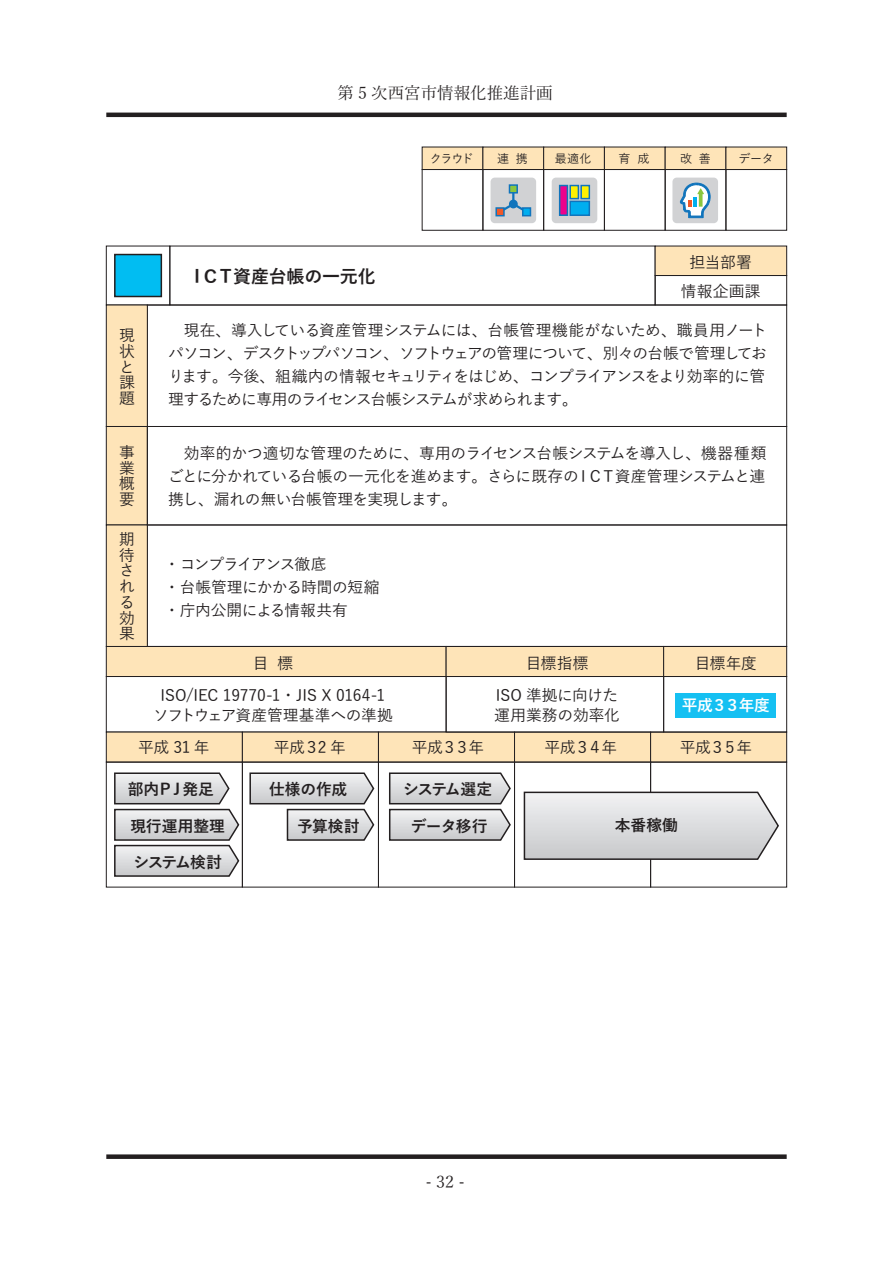
<style>
.page{position:relative;width:893px;height:1263px;background:#fff}
.page>*{position:absolute;margin:0;border:0;box-sizing:border-box;transform-origin:0 0}
.t1{font:700 18px "Yu Gothic";letter-spacing:-.015em;color:#231f20}
.t2{font:16.5px "Yu Mincho";color:#231f20}
.t3{font:500 15.75px/15.8px "Yu Gothic";letter-spacing:-.04em;color:#231f20}
.t4{font:700 15.75px "Yu Gothic";letter-spacing:-.015em;color:#231f20}
.t5{font:500 15.75px/19.5px "Yu Gothic";letter-spacing:-.015em;color:#231f20;text-align:center}
.t6{font:500 15.75px/19.5px "Yu Gothic";letter-spacing:-.01em;color:#231f20}
.t7{font:700 15.75px "Yu Gothic";letter-spacing:-.08em;color:#fff}
.t8{font:500 12px "Yu Gothic";letter-spacing:-.045em;color:#231f20}
</style>
<div class="page">
<div style="left:106px;top:646px;width:340px;height:31px;background:#fee4b8"></div>
<div style="left:446px;top:646px;width:218px;height:31px;background:#fee4b8"></div>
<div style="left:663px;top:646px;width:124px;height:31px;background:#fee4b8;border:1px solid #231f20"></div>
<div style="left:106px;top:676px;width:340px;height:56px;border:1px solid #231f20"></div>
<div style="left:106px;top:732px;width:137px;height:30px;background:#fee4b8"></div>
<div style="left:242px;top:732px;width:137px;height:30px;background:#fee4b8"></div>
<div style="left:378px;top:732px;width:137px;height:30px;background:#fee4b8;border:1px solid #231f20"></div>
<div style="left:514px;top:732px;width:137px;height:30px;background:#fee4b8;border:1px solid #231f20"></div>
<div style="left:650px;top:732px;width:137px;height:30px;background:#fee4b8;border:1px solid #231f20"></div>
<div style="left:106px;top:762px;width:137px;height:125px;border:1px solid #231f20"></div>
<div style="left:242px;top:762px;width:137px;height:125px;border:1px solid #231f20"></div>
<div style="left:378px;top:762px;width:137px;height:125px;border:1px solid #231f20"></div>
<div style="left:514px;top:762px;width:137px;height:125px;border:1px solid #231f20"></div>
<div style="left:650px;top:762px;width:137px;height:125px;border:1px solid #231f20"></div>
<div style="left:446px;top:676px;width:218px;height:56px;border:1px solid #231f20"></div>
<div style="left:663px;top:676px;width:124px;height:56px;border:1px solid #231f20"></div>
<hr style="left:106px;top:113px;width:681px;height:4px;background:#231f20">
<div style="left:106px;top:1154px;width:681px;height:5px;background:#231f20"></div>
<div style="left:106px;top:246px;width:64px;height:59px;border:1px solid #231f20"></div>
<div style="left:114px;top:254px;width:48px;height:43px;background:#01bdf2;border:2px solid #231f20"></div>
<div style="left:147px;top:305px;width:640px;height:122px;border:1px solid #231f20"></div>
<div style="left:106px;top:305px;width:42px;height:122px;background:#fee4b8;border:1px solid #231f20"></div>
<div style="left:106px;top:426px;width:42px;height:99px;background:#fee4b8;border:1px solid #231f20"></div>
<div style="left:147px;top:426px;width:640px;height:99px;border:1px solid #231f20"></div>
<div style="left:147px;top:525px;width:640px;height:122px;border:1px solid #231f20"></div>
<div style="left:106px;top:525px;width:42px;height:122px;background:#fee4b8;border:1px solid #231f20"></div>
<div style="left:169px;top:246px;width:486px;height:59px;border:1px solid #231f20"></div>
<div style="left:655px;top:246px;width:132px;height:30px;background:#fee4b8"></div>
<div style="left:655px;top:275px;width:132px;height:30px;border:1px solid #231f20"></div>
<svg style="left:523px;top:791px;width:256px;height:70px;background:#d5d5d7"></svg>
<svg style="left:249px;top:772px;width:126px;height:69px"></svg>
<svg style="left:389px;top:772px;width:122px;height:69px;background:#ccccce"></svg>
<svg style="left:114px;top:772px;width:126px;height:105px"></svg>
<div style="left:552px;top:178px;width:45px;height:45px;background:#d1d2d4;border-radius:4px"></div>
<svg style="left:558px;top:184px;width:33px;height:32px"></svg>
<div style="left:422px;top:147px;width:61px;height:23px;background:#fee4b8"></div>
<div style="left:482px;top:147px;width:62px;height:23px;background:#fee4b8"></div>
<div style="left:543px;top:147px;width:62px;height:23px;background:#fee4b8"></div>
<div style="left:604px;top:147px;width:61px;height:23px;background:#fee4b8"></div>
<div style="left:665px;top:147px;width:61px;height:23px;background:#fee4b8"></div>
<div style="left:725px;top:147px;width:62px;height:23px;background:#fee4b8;border:1px solid #231f20"></div>
<div style="left:422px;top:169px;width:61px;height:62px;border:1px solid #231f20"></div>
<div style="left:482px;top:169px;width:62px;height:62px;border:1px solid #231f20"></div>
<div style="left:543px;top:169px;width:62px;height:62px;border:1px solid #231f20"></div>
<div style="left:604px;top:169px;width:61px;height:62px;border:1px solid #231f20"></div>
<div style="left:665px;top:169px;width:61px;height:62px;border:1px solid #231f20"></div>
<div style="left:725px;top:169px;width:62px;height:62px;border:1px solid #231f20"></div>
<div style="left:672px;top:178px;width:46px;height:45px;background:#d1d2d4;border-radius:4px"></div>
<svg style="left:679px;top:182px;width:32px;height:37px"></svg>
<div style="left:491px;top:178px;width:45px;height:45px;background:#d1d2d4;border-radius:4px"></div>
<svg style="left:505px;top:190px;width:17px;height:21px"></svg>
<div style="left:509px;top:184px;width:9px;height:10px;background:#8bc63e;border:2px solid #1074bc"></div>
<div style="left:495px;top:207px;width:10px;height:9px;background:#f15929;border:2px solid #1074bc"></div>
<div style="left:522px;top:207px;width:9px;height:9px;background:#00aeef;border:2px solid #1074bc"></div>
<div style="left:510px;top:201px;width:7px;height:6px;background:#1074bc;border-radius:50%"></div>
<div style="left:509px;top:200px;width:9px;height:8px;border:2px solid #1074bc;border-radius:50%"></div>
<div style="left:675px;top:693px;width:100px;height:24px;background:#15c0f2"></div>
<p class="t2" style="left:337px;top:77px;width:217px">第 5 次西宮市情報化推進計画</p>
<p class="t8" style="left:430px;top:148px;width:45px">クラウド</p>
<p class="t8" style="left:497px;top:148px;width:32px">連 携</p>
<p class="t8" style="left:555px;top:148px;width:38px">最適化</p>
<p class="t8" style="left:618px;top:148px;width:32px">育 成</p>
<p class="t8" style="left:680px;top:148px;width:32px">改 善</p>
<p class="t8" style="left:739px;top:148px;width:37px">データ</p>
<p class="t3" style="left:119px;top:325px;width:17px">現状と課題</p>
<p class="t3" style="left:119px;top:442px;width:16px;text-align:justify">事業概要</p>
<p class="t3" style="left:119px;top:529px;width:17px">期待される効果</p>
<p class="t1" style="left:188px;top:267px;width:189px">ＩＣＴ資産台帳の一元化</p>
<p class="t3" style="left:689px;top:252px;width:64px">担当部署</p>
<p class="t3" style="left:681px;top:281px;width:81px">情報企画課</p>
<p class="t3" style="left:168px;top:316px;width:601px;line-height:23.2px">　現在、導入している資産管理システムには、台帳管理機能がないため、職員用ノートパソコン、デスクトップパソコン、ソフトウェアの管理について、別々の台帳で管理しております。今後、組織内の情報セキュリティをはじめ、コンプライアンスをより効率的に管理するために専用のライセンス台帳システムが求められます。</p>
<p class="t3" style="left:168px;top:439px;width:600px;line-height:23.2px;text-align:justify">　効率的かつ適切な管理のために、専用のライセンス台帳システムを導入し、機器種類ごとに分かれている台帳の一元化を進めます。さらに既存のＩＣＴ資産管理システムと連携し、漏れの無い台帳管理を実現します。</p>
<p class="t3" style="left:164px;top:550px;width:217px;line-height:23.2px">・コンプライアンス徹底<br>・台帳管理にかかる時間の短縮・庁内公開による情報共有</p>
<p class="t3" style="left:253px;top:653px;width:42px">目 標</p>
<p class="t5" style="left:153px;top:683px;width:241px">ISO/IEC 19770-1・JIS X 0164-1ソフトウェア資産管理基準への準拠</p>
<p class="t3" style="left:526px;top:653px;width:64px">目標指標</p>
<p class="t3" style="left:695px;top:653px;width:64px">目標年度</p>
<p class="t7" style="left:682px;top:696px;width:90px">平成３３年度</p>
<p class="t6" style="left:494px;top:683px;width:127px">ISO 準拠に向けた運用業務の効率化</p>
<p class="t3" style="left:138px;top:737px;width:73px">平成 31 年</p>
<p class="t4" style="left:128px;top:780px;width:88px">部内ＰＪ発足</p>
<p class="t4" style="left:130px;top:817px;width:96px">現行運用整理</p>
<p class="t4" style="left:133px;top:853px;width:90px">システム検討</p>
<p class="t3" style="left:274px;top:737px;width:74px">平成３2 年</p>
<p class="t3" style="left:412px;top:737px;width:74px">平成３３年</p>
<p class="t3" style="left:545px;top:737px;width:74px">平成３４年</p>
<p class="t3" style="left:680px;top:737px;width:74px">平成３５年</p>
<p class="t4" style="left:269px;top:780px;width:79px">仕様の作成</p>
<p class="t4" style="left:297px;top:817px;width:64px">予算検討</p>
<p class="t4" style="left:403px;top:780px;width:90px">システム選定</p>
<p class="t4" style="left:411px;top:817px;width:78px">データ移行</p>
<p class="t4" style="left:615px;top:816px;width:65px">本番稼働</p>
<p class="t2" style="left:425px;top:1167px;width:41px">- 32 -</p>
</div>
